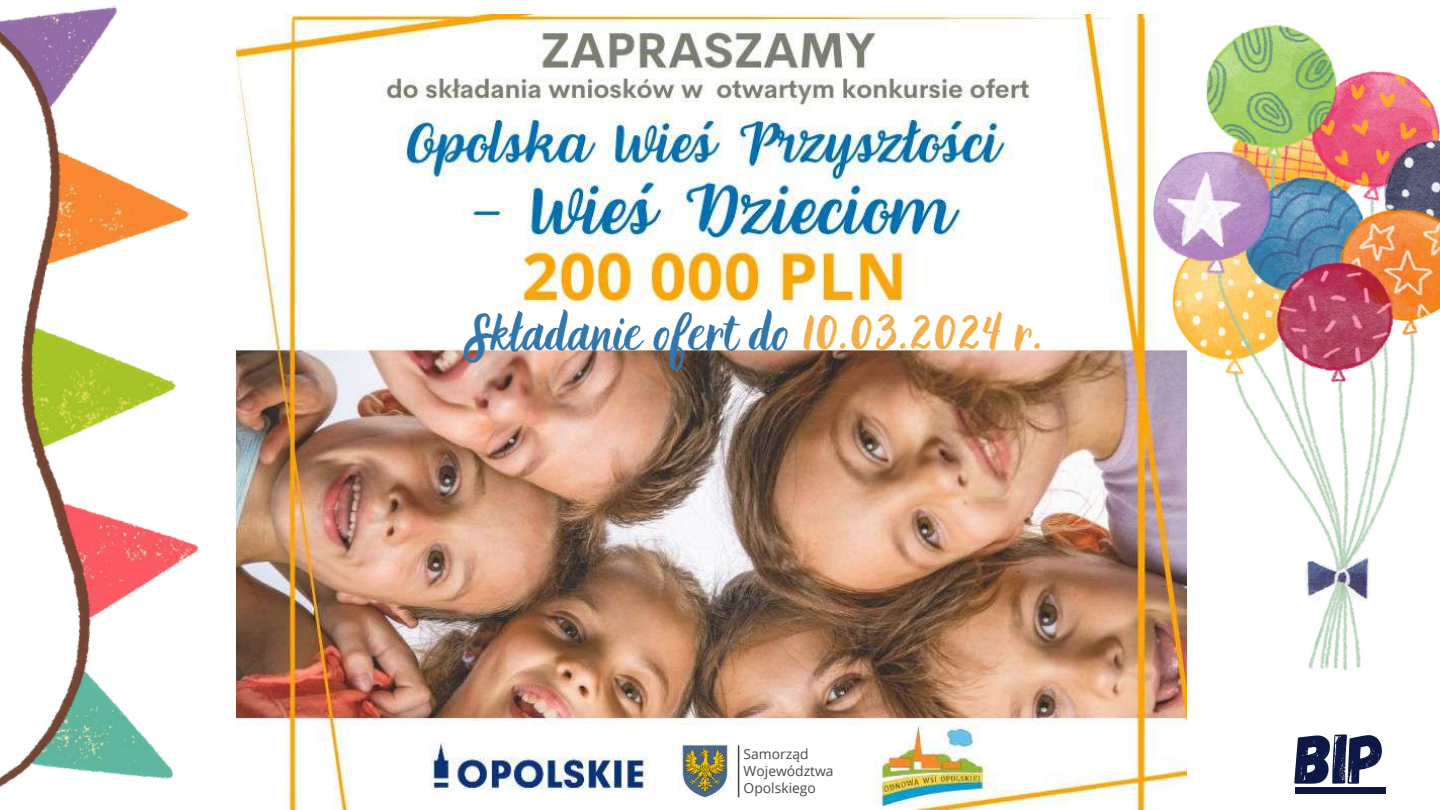
<style>
.page{position:relative;width:1440px;height:810px;background:#fff}
.page>*{position:absolute;margin:0;border:0;box-sizing:border-box;transform-origin:0 0}
.t1{font:70.2px "Gagalin";color:#0d1847}
.t2{font:41.3px "Holla";color:#3376aa}
.t3{font:13.9px/16.8px "Open Sans";color:#484848}
.s1{color:#f3ae4d}
</style>
<div class="page">
<img style="left:294px;top:14px;width:892px;height:796px">
<img style="left:1150px;top:23px;width:290px;height:648px">
<div style="left:422px;top:308px;width:596px;height:39px;background:#fff"></div>
<img style="left:680px;top:745px;width:63px;height:53px">
<img style="left:0;top:5px;width:294px;height:805px">
<div style="left:1295px;top:787px;width:91px;height:7px;background:#0d1847"></div>
<h2 class="t2" style="left:464px;top:310px;width:581px">Składanie ofert do <span class="s1">10.03.2024 r.</span></h2>
<p class="t3" style="left:744px;top:746px;width:92px">Samorząd<br>Województwa<br>Opolskiego</p>
<h1 class="t1" style="left:1295px;top:713px;width:92px">BIP</h1>
</div>
